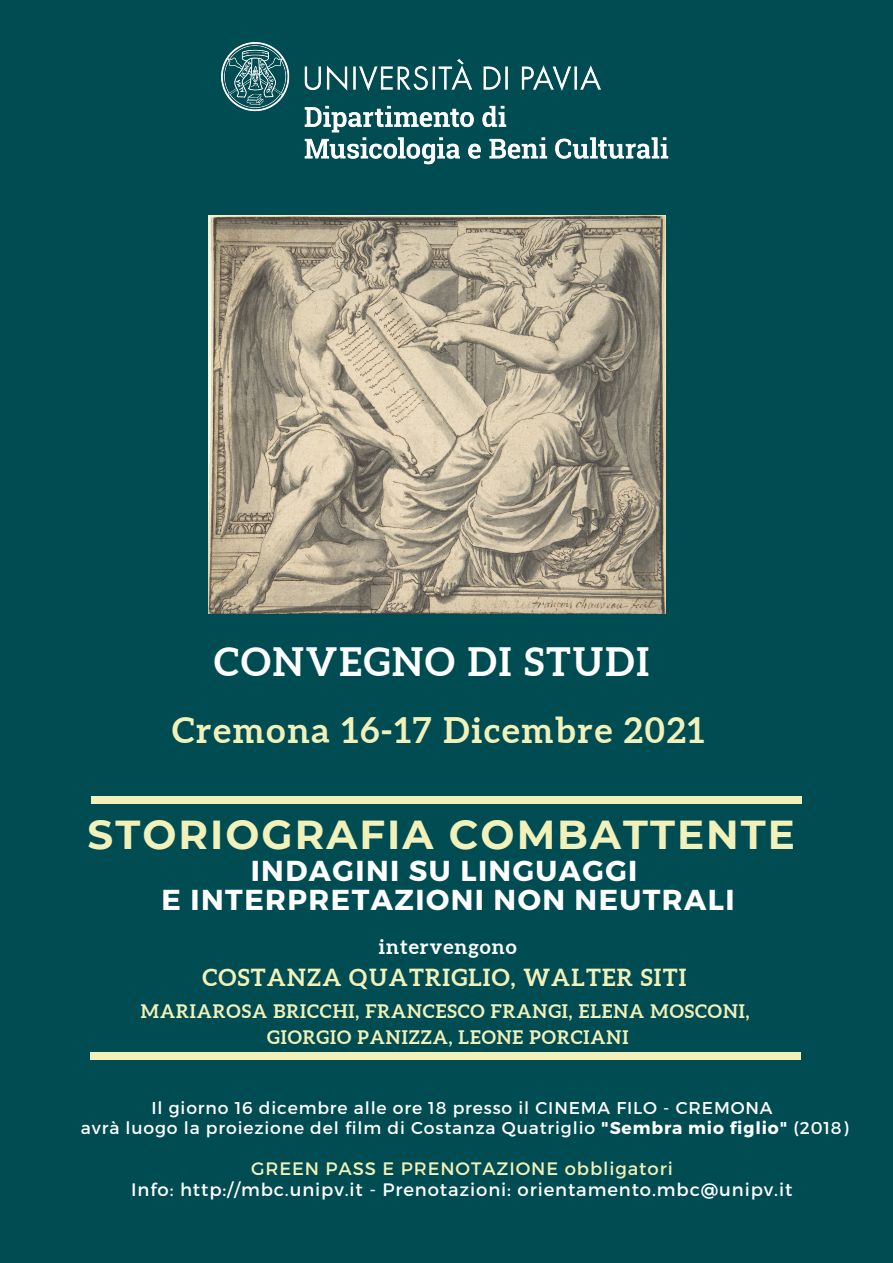
<style>
.page{position:relative;width:893px;height:1263px;background:#004c53}
.page>*{position:absolute;margin:0;border:0;box-sizing:border-box;transform-origin:0 0}
.t1{font:700 40.35px "Montserrat";letter-spacing:.05em;color:#f1f1b9}
.t2{font:700 39.08px "Aleo";letter-spacing:.05em;color:#fff}
.t3{font:700 35.25px "Aleo";letter-spacing:.05em;color:#f1f1b9}
.t4{font:700 28.8px "Montserrat";letter-spacing:.05em;color:#fff}
.t5{font:700 23.55px "Aleo";letter-spacing:.05em;color:#f1f1b9}
.t6{font:700 20.33px "Aleo";letter-spacing:.05em;color:#fff}
.t7{font:700 18.67px "Aleo";letter-spacing:.05em;color:#f1f1b9}
.t8{font:18px "Montserrat";letter-spacing:.05em;color:#fff}
.t9{font:18px "Montserrat";letter-spacing:.05em;color:#f1f1b9}
.t10{font:17.17px "Montserrat";letter-spacing:.05em;color:#fff}
.s1{font-weight:700}
</style>
<div class="page">
<div style="left:91px;top:796px;width:711px;height:8px;background:#f1f1b9"></div>
<div style="left:90px;top:1052px;width:710px;height:8px;background:#f1f1b9"></div>
<img style="left:221px;top:43px;width:447px;height:122px">
<img style="left:209px;top:216px;width:456px;height:398px">
<p class="t2" style="left:214px;top:639px;width:436px">CONVEGNO DI STUDI</p>
<p class="t3" style="left:172px;top:710px;width:534px">Cremona 16-17 Dicembre 2021</p>
<p class="t1" style="left:88px;top:810px;width:709px">STORIOGRAFIA COMBATTENTE</p>
<p class="t4" style="left:251px;top:852px;width:388px">INDAGINI SU LINGUAGGI</p>
<p class="t4" style="left:162px;top:880px;width:574px">E INTERPRETAZIONI NON NEUTRALI</p>
<p class="t6" style="left:379px;top:935px;width:139px">intervengono</p>
<p class="t5" style="left:202px;top:964px;width:485px">COSTANZA QUATRIGLIO, WALTER SITI</p>
<p class="t7" style="left:141px;top:1000px;width:610px">MARIAROSA BRICCHI, FRANCESCO FRANGI, ELENA MOSCONI,</p>
<p class="t7" style="left:267px;top:1026px;width:363px">GIORGIO PANIZZA, LEONE PORCIANI</p>
<p class="t10" style="left:151px;top:1097px;width:622px">Il giorno 16 dicembre alle ore 18 presso il CINEMA FILO - CREMONA</p>
<p class="t10" style="left:81px;top:1117px;width:769px">avrà luogo la proiezione del film di Costanza Quatriglio <span class="s1">"Sembra mio figlio"</span> (2018)</p>
<p class="t9" style="left:251px;top:1156px;width:423px">GREEN PASS E PRENOTAZIONE obbligatori</p>
<p class="t8" style="left:131px;top:1177px;width:662px">Info: http://mbc.unipv.it - Prenotazioni: orientamento.mbc@unipv.it</p>
</div>
